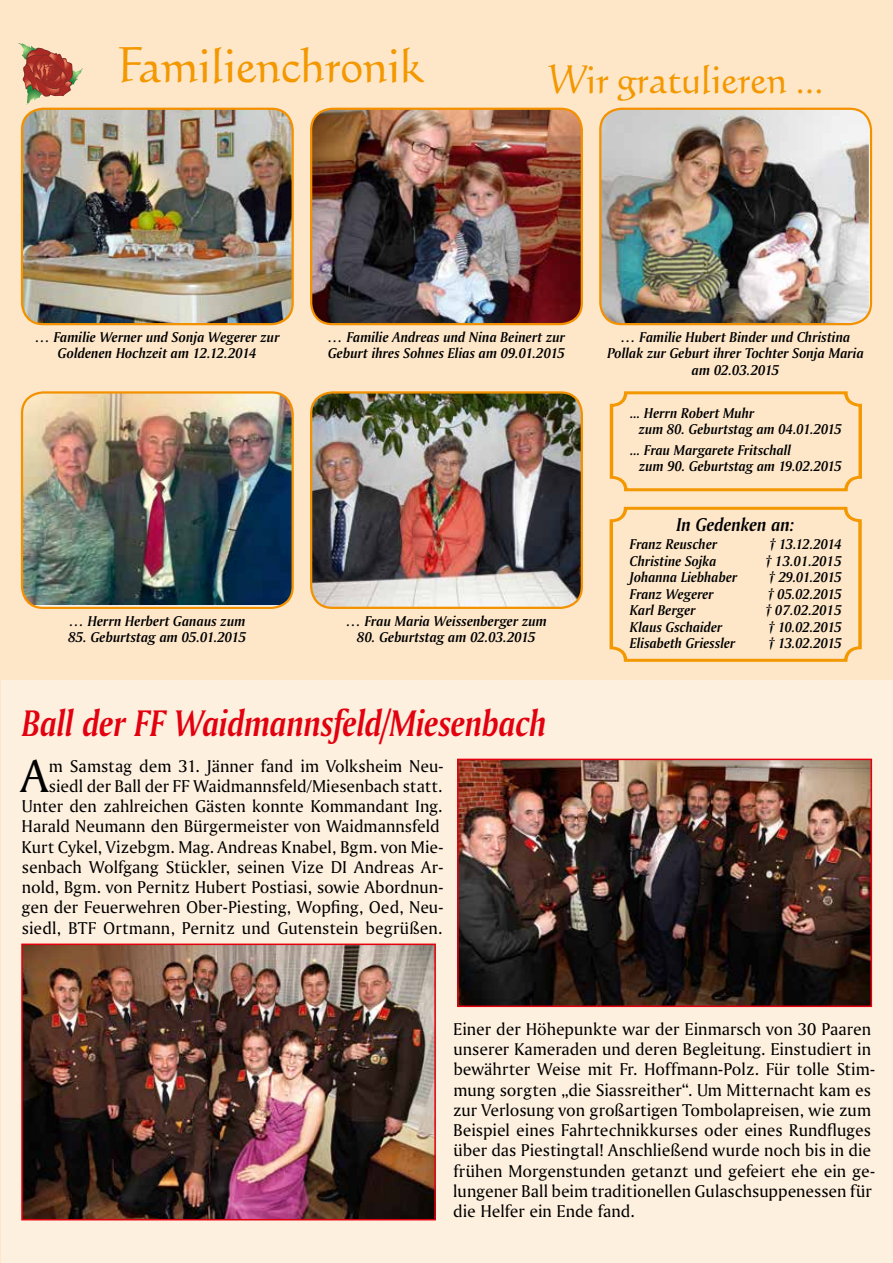
<style>
.page{position:relative;width:893px;height:1263px;background:#fff}
.page>*{position:absolute;margin:0;border:0;box-sizing:border-box;transform-origin:0 0}
.t1{font:48.9px "Amerigo BT Roman A";color:#000}
.t2{font:48.15px "Calligraphic 421 BT Roman B";letter-spacing:-.01em;color:#f39800}
.t3{font:39.15px "Calligraphic 421 BT Roman B";letter-spacing:-.01em;color:#f39800}
.t4{font:39px "Amerigo BT Bold Italic A";letter-spacing:-.01em;color:#e3000f;scale:.9 1}
.t5{font:19.5px "Amerigo BT Bold Italic A";color:#000}
.t6{font:18px/20.2px "Amerigo BT Roman A";color:#000;text-align:right}
.t7{font:15px/16.5px "Amerigo BT Bold Italic A";color:#000}
</style>
<div class="page">
<div style="left:0;top:664px;width:893px;height:599px;background:#fef0df"></div>
<div style="left:0;top:0;width:893px;height:680px;background:#fee7c9"></div>
<hr style="left:0;top:0;width:1px;height:1263px;background:#fee7c9">
<svg style="left:18px;top:43px;width:65px;height:62px"></svg>
<img style="left:22px;top:394px;width:269px;height:211px">
<div style="left:21px;top:391px;width:273px;height:218px;border:2px solid #f39100;border-radius:21px"></div>
<img style="left:313px;top:394px;width:269px;height:214px">
<div style="left:310px;top:391px;width:273px;height:218px;border:2px solid #f39100;border-radius:21px"></div>
<img style="left:600px;top:109px;width:269px;height:215px">
<div style="left:599px;top:108px;width:273px;height:217px;border:2px solid #f39100;border-radius:21px"></div>
<img style="left:22px;top:109px;width:271px;height:215px">
<div style="left:21px;top:108px;width:273px;height:217px;border:2px solid #f39100;border-radius:21px"></div>
<img style="left:311px;top:109px;width:271px;height:215px">
<div style="left:310px;top:108px;width:273px;height:217px;border:2px solid #f39100;border-radius:21px"></div>
<img style="left:460px;top:762px;width:409px;height:242px">
<div style="left:457px;top:759px;width:415px;height:248px;border:2px solid #e3000f"></div>
<svg style="left:609px;top:506px;width:253px;height:156px"></svg>
<svg style="left:609px;top:391px;width:253px;height:101px"></svg>
<img style="left:24px;top:946px;width:409px;height:271px">
<div style="left:21px;top:943px;width:415px;height:277px;border:2px solid #e3000f"></div>
<h2 class="t2" style="left:117px;top:33px;width:308px">Familienchronik</h2>
<h3 class="t3" style="left:547px;top:53px;width:278px">Wir gratulieren ...</h3>
<p class="t7" style="left:35px;top:328px;width:246px;text-align:center">… Familie Werner und Sonja Wegerer zur<br>Goldenen Hochzeit am 12.12.2014</p>
<p class="t7" style="left:328px;top:328px;width:239px">… Familie Andreas und Nina Beinert zur<br>Geburt ihres Sohnes Elias am 09.01.2015</p>
<p class="t7" style="left:69px;top:612px;width:178px">… Herrn Herbert Ganaus zum</p>
<p class="t7" style="left:68px;top:629px;width:179px">85. Geburtstag am 05.01.2015</p>
<p class="t7" style="left:346px;top:612px;width:202px">… Frau Maria Weissenberger zum</p>
<p class="t7" style="left:357px;top:629px;width:180px">80. Geburtstag am 02.03.2015</p>
<h3 class="t4" style="left:22px;top:699px;width:585px">Ball der FF Waidmannsfeld/Miesenbach</h3>
<p class="t6" style="left:22px;top:755px;width:423px">m Samstag dem 31. Jänner fand im Volksheim Neu&shy;siedl der Ball der FF Waidmannsfeld/Miesenbach statt.<br>Unter den zahlreichen Gästen konnte Kommandant Ing.<br>Harald Neumann den Bürgermeister von Waidmannsfeld Kurt Cykel, Vizebgm. Mag. Andreas Knabel, Bgm. von Mie&shy;senbach Wolfgang Stückler, seinen Vize DI Andreas Ar&shy;nold, Bgm. von Pernitz Hubert Postiasi, sowie Abordnun&shy;gen der Feuerwehren Ober-Piesting, Wopfing, Oed, Neu&shy;siedl, BTF Ortmann, Pernitz und Gutenstein begrüßen.</p>
<h1 class="t1" style="left:21px;top:746px;width:29px">A</h1>
<p class="t7" style="left:607px;top:328px;width:258px;text-align:center">… Familie Hubert Binder und Christina<br>Pollak zur Geburt ihrer Tochter Sonja Maria am 02.03.2015</p>
<p class="t7" style="left:639px;top:404px;width:205px;text-indent:-9px">... Herrn Robert Muhr<br>zum 80. Geburtstag am 04.01.2015</p>
<p class="t7" style="left:639px;top:441px;width:204px;text-indent:-9px">... Frau Margarete Fritschall<br>zum 90. Geburtstag am 19.02.2015</p>
<p class="t5" style="left:677px;top:513px;width:120px">In Gedenken an:</p>
<p class="t7" style="left:630px;top:536px;width:89px">Franz Reuscher</p>
<p class="t7" style="left:770px;top:536px;width:73px">† 13.12.2014</p>
<p class="t7" style="left:630px;top:552px;width:88px">Christine Sojka</p>
<p class="t7" style="left:766px;top:552px;width:77px">† 13.01.2015</p>
<p class="t7" style="left:630px;top:569px;width:109px">Johanna Liebhaber</p>
<p class="t7" style="left:769px;top:569px;width:74px">† 29.01.2015</p>
<p class="t7" style="left:630px;top:585px;width:85px">Franz Wegerer</p>
<p class="t7" style="left:768px;top:585px;width:75px">† 05.02.2015</p>
<p class="t7" style="left:630px;top:602px;width:67px">Karl Berger</p>
<p class="t7" style="left:766px;top:602px;width:77px">† 07.02.2015</p>
<p class="t7" style="left:630px;top:618px;width:94px">Klaus Gschaider</p>
<p class="t7" style="left:769px;top:618px;width:74px">† 10.02.2015</p>
<p class="t7" style="left:630px;top:635px;width:107px">Elisabeth Griessler</p>
<p class="t7" style="left:769px;top:635px;width:74px">† 13.02.2015</p>
<p class="t6" style="left:453px;top:1018px;width:424px;text-align:left">Einer der Höhepunkte war der Einmarsch von 30 Paaren unserer Kameraden und deren Begleitung. Einstudiert in bewährter Weise mit Fr. Hoffmann-Polz. Für tolle Stim&shy;mung sorgten „die Siassreither“. Um Mitternacht kam es zur Verlosung von großartigen Tombolapreisen, wie zum Beispiel eines Fahrtechnikkurses oder eines Rundfluges über das Piestingtal! Anschließend wurde noch bis in die frühen Morgenstunden getanzt und gefeiert ehe ein ge&shy;lungener Ball beim traditionellen Gulaschsuppenessen für die Helfer ein Ende fand.</p>
</div>
